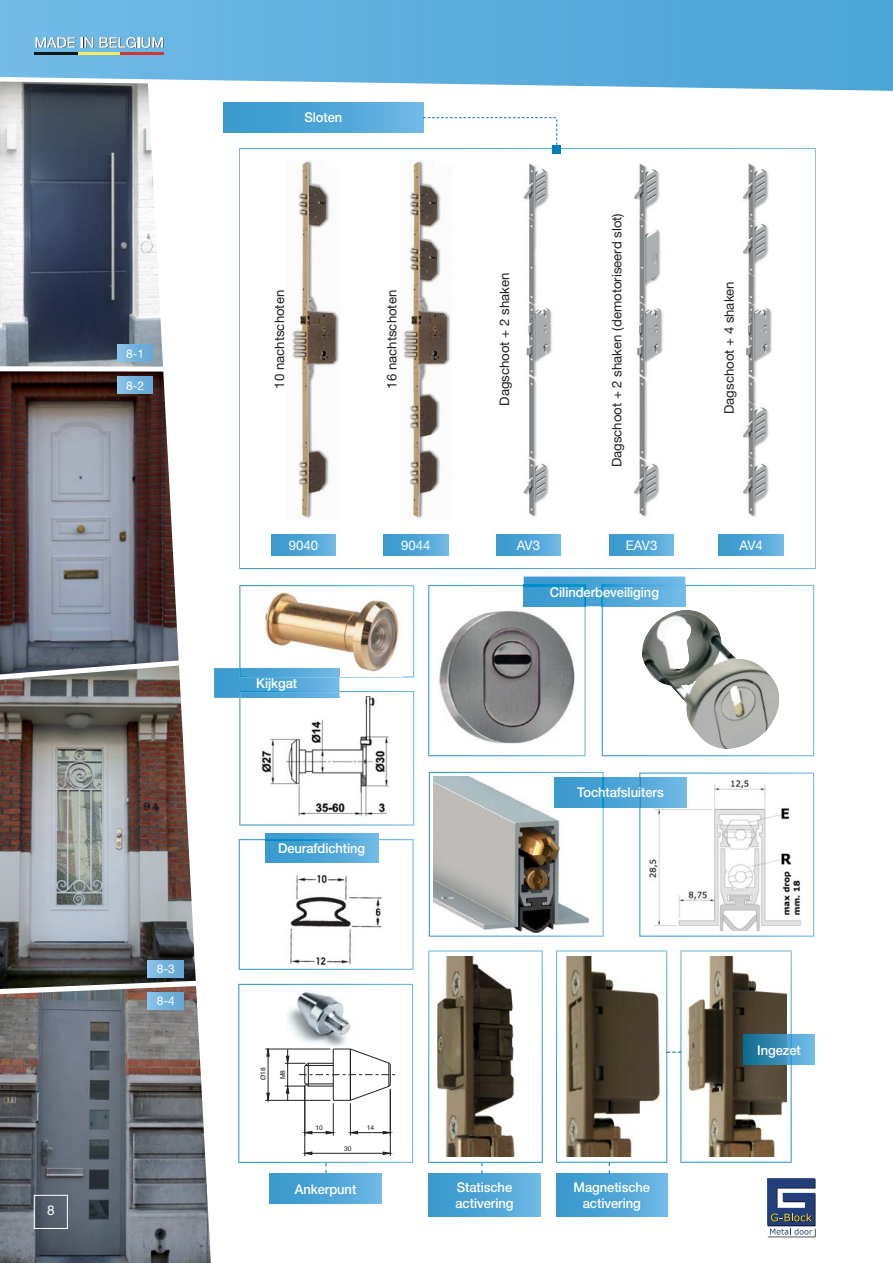
<style>
.page{position:relative;width:893px;height:1263px;background:#fff}
.page>*{position:absolute;margin:0;border:0;box-sizing:border-box;transform-origin:0 0}
.t1{font:500 13.5px/16.5px "Helvetica Neue";letter-spacing:-.005em;color:#fff;text-align:center;scale:.96 1}
.t2{font:13.5px "Helvetica Neue";color:#fff}
.t3{font:13.2px "Helvetica Neue";color:#231f20}
.t4{font:13.2px "Helvetica Neue";color:#fff}
.t5{font:12px "Helvetica Neue";color:#fff}
.t6{font:6.75px "Helvetica";color:#231f20}
</style>
<div class="page">
<img style="left:602px;top:585px;width:212px;height:171px">
<img style="left:0;top:0;width:892px;height:91px">
<div style="left:627px;top:589px;width:155px;height:163px;background:#fff"></div>
<img style="left:642px;top:610px;width:138px;height:139px">
<svg style="left:767px;top:1179px;width:48px;height:58px"></svg>
<img style="left:239px;top:839px;width:175px;height:131px">
<div style="left:264px;top:850px;width:144px;height:115px;background:#fff"></div>
<img style="left:290px;top:874px;width:92px;height:91px">
<img style="left:292px;top:160px;width:47px;height:358px">
<img style="left:271px;top:535px;width:65px;height:20px">
<img style="left:403px;top:160px;width:48px;height:358px">
<img style="left:384px;top:535px;width:64px;height:20px">
<img style="left:523px;top:163px;width:29px;height:354px">
<img style="left:496px;top:535px;width:65px;height:20px">
<img style="left:634px;top:163px;width:29px;height:354px">
<img style="left:719px;top:535px;width:64px;height:20px">
<img style="left:743px;top:163px;width:29px;height:354px">
<img style="left:609px;top:535px;width:65px;height:20px">
<img style="left:223px;top:102px;width:200px;height:30px">
<img style="left:428px;top:585px;width:158px;height:171px">
<div style="left:439px;top:590px;width:136px;height:162px;background:#fff"></div>
<img style="left:439px;top:610px;width:136px;height:134px">
<img style="left:238px;top:984px;width:175px;height:179px">
<img style="left:524px;top:577px;width:161px;height:29px">
<svg style="left:602px;top:586px;width:1px;height:20px"></svg>
<img style="left:524px;top:585px;width:60px;height:1px">
<img style="left:556px;top:1174px;width:111px;height:42px">
<img style="left:265px;top:833px;width:113px;height:30px">
<img style="left:265px;top:839px;width:113px;height:1px">
<svg style="left:423px;top:117px;width:134px;height:32px"></svg>
<div style="left:552px;top:145px;width:9px;height:9px;background:#007dbd"></div>
<img style="left:0;top:78px;width:219px;height:1185px">
<img style="left:117px;top:345px;width:36px;height:17px">
<img style="left:117px;top:377px;width:36px;height:17px">
<img style="left:148px;top:960px;width:35px;height:17px">
<img style="left:148px;top:992px;width:35px;height:17px">
<img style="left:429px;top:772px;width:175px;height:165px">
<div style="left:433px;top:776px;width:165px;height:158px;background:#fff"></div>
<img style="left:433px;top:776px;width:155px;height:157px">
<img style="left:239px;top:585px;width:175px;height:93px">
<div style="left:247px;top:592px;width:155px;height:84px;background:#fff"></div>
<img style="left:265px;top:592px;width:134px;height:84px">
<img style="left:639px;top:773px;width:175px;height:164px">
<img style="left:648px;top:780px;width:157px;height:151px">
<img style="left:239px;top:691px;width:175px;height:135px">
<div style="left:247px;top:696px;width:155px;height:126px;background:#fff"></div>
<img style="left:261px;top:696px;width:129px;height:120px">
<img style="left:214px;top:668px;width:125px;height:30px">
<img style="left:239px;top:668px;width:100px;height:10px">
<svg style="left:240px;top:668px;width:12px;height:8px"></svg>
<img style="left:252px;top:668px;width:87px;height:8px">
<img style="left:239px;top:691px;width:100px;height:7px">
<svg style="left:247px;top:696px;width:10px;height:2px"></svg>
<img style="left:257px;top:696px;width:82px;height:2px">
<img style="left:555px;top:777px;width:131px;height:30px">
<img style="left:428px;top:950px;width:115px;height:213px">
<img style="left:433px;top:957px;width:85px;height:199px">
<img style="left:428px;top:1174px;width:113px;height:42px">
<img style="left:680px;top:950px;width:112px;height:213px">
<img style="left:686px;top:957px;width:100px;height:199px">
<img style="left:556px;top:950px;width:111px;height:213px">
<img style="left:561px;top:957px;width:101px;height:199px">
<svg style="left:667px;top:1052px;width:14px;height:1px"></svg>
<img style="left:744px;top:1035px;width:70px;height:29px">
<div style="left:255px;top:1041px;width:144px;height:117px;background:#fff"></div>
<hr style="left:390px;top:1089px;width:1px;height:67px;background:#231f20">
<hr style="left:304px;top:1085px;width:1px;height:71px;background:#231f20">
<hr style="left:312px;top:1153px;width:71px;height:1px;background:#231f20">
<svg style="left:383px;top:1152px;width:8px;height:3px"></svg>
<svg style="left:304px;top:1152px;width:8px;height:3px"></svg>
<hr style="left:333px;top:1103px;width:1px;height:33px;background:#231f20">
<svg style="left:304px;top:1131px;width:30px;height:3px"></svg>
<hr style="left:350px;top:1103px;width:1px;height:33px;background:#231f20">
<svg style="left:349px;top:1131px;width:41px;height:3px"></svg>
<hr style="left:265px;top:1049px;width:65px;height:1px;background:#231f20">
<hr style="left:265px;top:1100px;width:65px;height:1px;background:#231f20">
<hr style="left:268px;top:1056px;width:1px;height:37px;background:#231f20">
<svg style="left:267px;top:1049px;width:2px;height:7px"></svg>
<svg style="left:267px;top:1093px;width:2px;height:8px"></svg>
<svg style="left:285px;top:1049px;width:110px;height:52px"></svg>
<div style="left:255px;top:987px;width:145px;height:59px;background:#fff"></div>
<img style="left:286px;top:992px;width:64px;height:54px">
<img style="left:269px;top:1174px;width:113px;height:29px">
<svg style="left:35px;top:37px;width:128px;height:11px"></svg>
<hr style="left:78px;top:53px;width:43px;height:2px;background:#f5ed60">
<hr style="left:35px;top:53px;width:43px;height:2px;background:#121617">
<hr style="left:121px;top:53px;width:43px;height:2px;background:#d13632">
<p class="t5" style="left:126px;top:349px;width:20px">8-1</p>
<p class="t5" style="left:126px;top:381px;width:20px">8-2</p>
<p class="t2" style="left:47px;top:1206px;width:9px">8</p>
<p class="t5" style="left:157px;top:964px;width:20px">8-3</p>
<p class="t5" style="left:157px;top:996px;width:20px">8-4</p>
<p class="t1" style="left:304px;top:111px;width:41px">Sloten</p>
<p class="t3" style="left:275px;top:389px;width:100px;rotate:-90deg">10 nachtschoten</p>
<p class="t3" style="left:387px;top:389px;width:100px;rotate:-90deg">16 nachtschoten</p>
<p class="t4" style="left:289px;top:540px;width:31px">9040</p>
<p class="t1" style="left:256px;top:676px;width:44px">Kijkgat</p>
<p class="t4" style="left:401px;top:540px;width:31px">9044</p>
<p class="t1" style="left:278px;top:841px;width:92px">Deurafdichting</p>
<p class="t3" style="left:500px;top:406px;width:134px;rotate:-90deg">Dagschoot + 2 shaken</p>
<p class="t3" style="left:612px;top:467px;width:255px;rotate:-90deg">Dagschoot + 2 shaken (demotoriseerd slot)</p>
<p class="t4" style="left:517px;top:540px;width:25px">AV3</p>
<p class="t4" style="left:626px;top:540px;width:33px">EAV3</p>
<p class="t1" style="left:550px;top:585px;width:115px">Cilinderbeveiliging</p>
<p class="t3" style="left:724px;top:414px;width:134px;rotate:-90deg">Dagschoot + 4 shaken</p>
<p class="t4" style="left:739px;top:540px;width:25px">AV4</p>
<p class="t1" style="left:577px;top:786px;width:92px">Tochtafsluiters</p>
<p class="t6" style="left:259px;top:1080px;width:14px;rotate:-90deg">Ø18</p>
<p class="t6" style="left:279px;top:1079px;width:11px;rotate:-90deg">M8</p>
<p class="t6" style="left:316px;top:1124px;width:9px">10</p>
<p class="t6" style="left:344px;top:1144px;width:9px">30</p>
<p class="t6" style="left:367px;top:1124px;width:9px">14</p>
<p class="t1" style="left:295px;top:1182px;width:65px">Ankerpunt</p>
<p class="t1" style="left:455px;top:1180px;width:62px;text-align:left">Statische activering</p>
<p class="t1" style="left:574px;top:1180px;width:81px">Magnetische activering</p>
<p class="t1" style="left:757px;top:1043px;width:47px">Ingezet</p>
</div>
